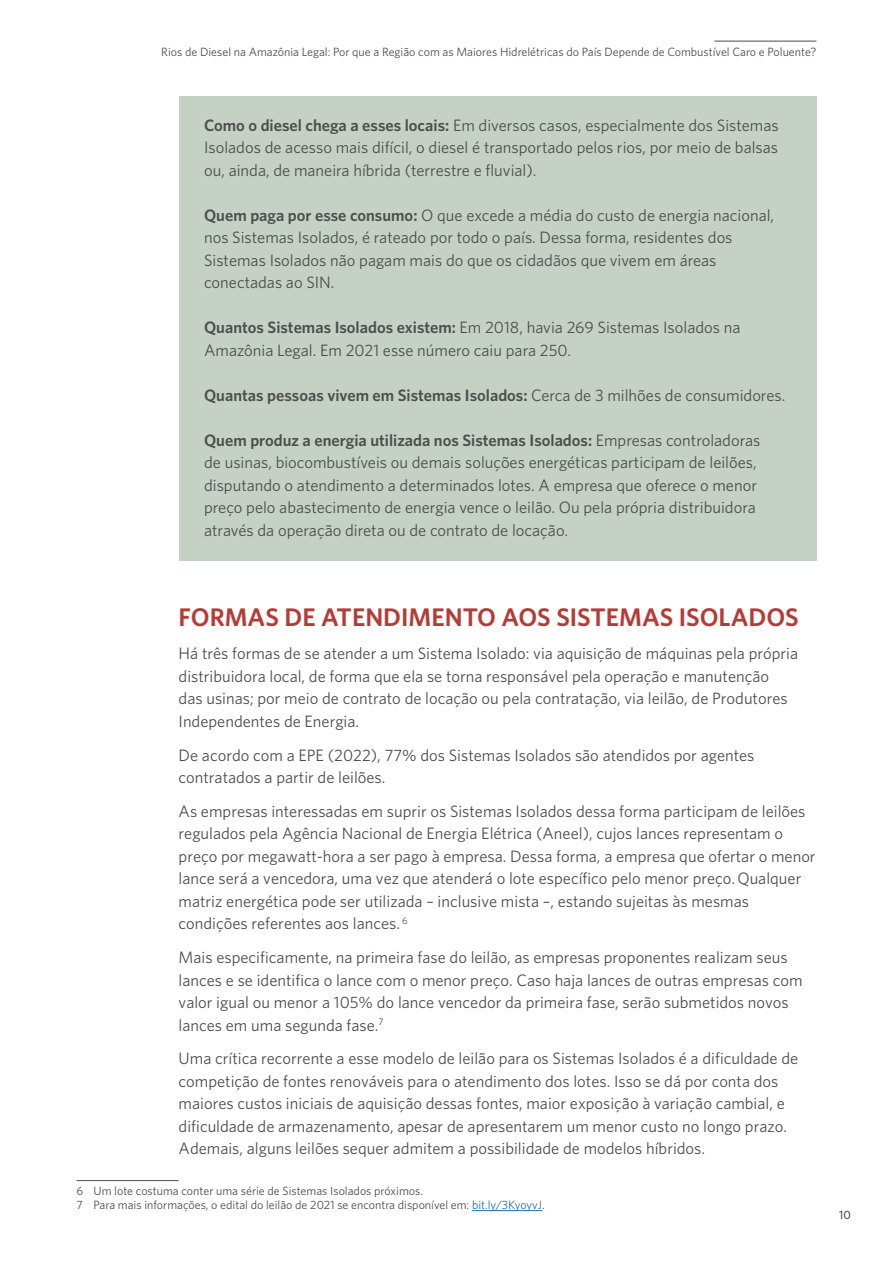
<style>
.page{position:relative;width:893px;height:1263px;background:#fff}
.page>*{position:absolute;margin:0;border:0;box-sizing:border-box;transform-origin:0 0}
.t1{font:600 25.5px "Whitney";color:#b53c36}
.t2{font:16.5px/22.5px "Whitney";color:#4d4d4f}
.t3{font:600 16.5px "Whitney";color:#4d4d4f}
.t4{font:12px/14.4px "Whitney";color:#4d4d4f}
.t5{font:500 12px "Whitney";color:#4d4d4f}
.s1{font-weight:600}
.s2{font-weight:400}
.s3{color:#256ea4}
</style>
<div class="page">
<hr style="left:714px;top:41px;width:102px;height:1px;background:#4d4d4f">
<div style="left:179px;top:96px;width:637px;height:104px;background:#c4d1c4"></div>
<div style="left:179px;top:186px;width:637px;height:127px;background:#c4d1c4"></div>
<div style="left:179px;top:299px;width:637px;height:81px;background:#c4d1c4"></div>
<div style="left:179px;top:366px;width:637px;height:59px;background:#c4d1c4"></div>
<div style="left:179px;top:411px;width:637px;height:149px;background:#c4d1c4"></div>
<hr style="left:77px;top:1180px;width:102px;height:1px;background:#4d4d4f">
<hr style="left:472px;top:1210px;width:70px;height:1px;background:#256ea4">
<p class="t4" style="left:161px;top:45px;width:657px">Rios de Diesel na Amazônia Legal: Por que a Região com as Maiores Hidrelétricas do País Depende de Combustível Caro e Poluente?</p>
<p class="t2" style="left:204px;top:113px;width:576px;text-align:justify"><span class="s1">Como o diesel chega a esses locais:</span> Em diversos casos, especialmente dos Sistemas Isolados de acesso mais difícil, o diesel é transportado pelos rios, por meio de balsas ou, ainda, de maneira híbrida (terrestre e fluvial).</p>
<p class="t2" style="left:204px;top:203px;width:572px"><span class="s1">Quem paga por esse consumo:</span> O que excede a média do custo de energia nacional, nos Sistemas Isolados, é rateado por todo o país. Dessa forma, residentes dos Sistemas Isolados não pagam mais do que os cidadãos que vivem em áreas conectadas ao SIN.</p>
<p class="t2" style="left:204px;top:316px;width:538px"><span class="s1">Quantos Sistemas Isolados existem:</span> Em 2018, havia 269 Sistemas Isolados na<br>Amazônia Legal. Em 2021 esse número caiu para 250.</p>
<p class="t3" style="left:204px;top:384px;width:583px">Quantas pessoas vivem em Sistemas Isolados: <span class="s2">Cerca de 3 milhões de consumidores.</span></p>
<p class="t2" style="left:204px;top:428px;width:558px"><span class="s1">Quem produz a energia utilizada nos Sistemas Isolados:</span> Empresas controladoras de usinas, biocombustíveis ou demais soluções energéticas participam de leilões, disputando o atendimento a determinados lotes. A empresa que oferece o menor preço pelo abastecimento de energia vence o leilão. Ou pela própria distribuidora através da operação direta ou de contrato de locação.</p>
<h1 class="t1" style="left:179px;top:600px;width:622px">FORMAS DE ATENDIMENTO AOS SISTEMAS ISOLADOS</h1>
<p class="t2" style="left:179px;top:642px;width:621px">Há três formas de se atender a um Sistema Isolado: via aquisição de máquinas pela própria distribuidora local, de forma que ela se torna responsável pela operação e manutenção<br>das usinas; por meio de contrato de locação ou pela contratação, via leilão, de Produtores Independentes de Energia.</p>
<p class="t2" style="left:179px;top:743px;width:577px">De acordo com a EPE (2022), 77% dos Sistemas Isolados são atendidos por agentes contratados a partir de leilões.</p>
<p class="t2" style="left:179px;top:799px;width:638px">As empresas interessadas em suprir os Sistemas Isolados dessa forma participam de leilões regulados pela Agência Nacional de Energia Elétrica (Aneel), cujos lances representam o preço por megawatt-hora a ser pago à empresa. Dessa forma, a empresa que ofertar o menor lance será a vencedora, uma vez que atenderá o lote específico pelo menor preço.Qualquer matriz energética pode ser utilizada – inclusive mista –, estando sujeitas às mesmas condições referentes aos lances. <sup>6</sup></p>
<p class="t2" style="left:179px;top:946px;width:625px">Mais especificamente, na primeira fase do leilão, as empresas proponentes realizam seus lances e se identifica o lance com o menor preço. Caso haja lances de outras empresas com valor igual ou menor a 105% do lance vencedor da primeira fase, serão submetidos novos lances em uma segunda fase.<sup>7</sup></p>
<p class="t2" style="left:179px;top:1047px;width:621px">Uma crítica recorrente a esse modelo de leilão para os Sistemas Isolados é a dificuldade de competição de fontes renováveis para o atendimento dos lotes. Isso se dá por conta dos maiores custos iniciais de aquisição dessas fontes, maior exposição à variação cambial, e dificuldade de armazenamento, apesar de apresentarem um menor custo no longo prazo.<br>Ademais, alguns leilões sequer admitem a possibilidade de modelos híbridos.</p>
<p class="t4" style="left:77px;top:1183px;width:470px">6 Um lote costuma conter uma série de Sistemas Isolados próximos.<br>7 Para mais informações, o edital do leilão de 2021 se encontra disponível em: <span class="s3">bit.ly/3KyoyvJ</span>.</p>
<p class="t5" style="left:839px;top:1207px;width:13px">10</p>
</div>
